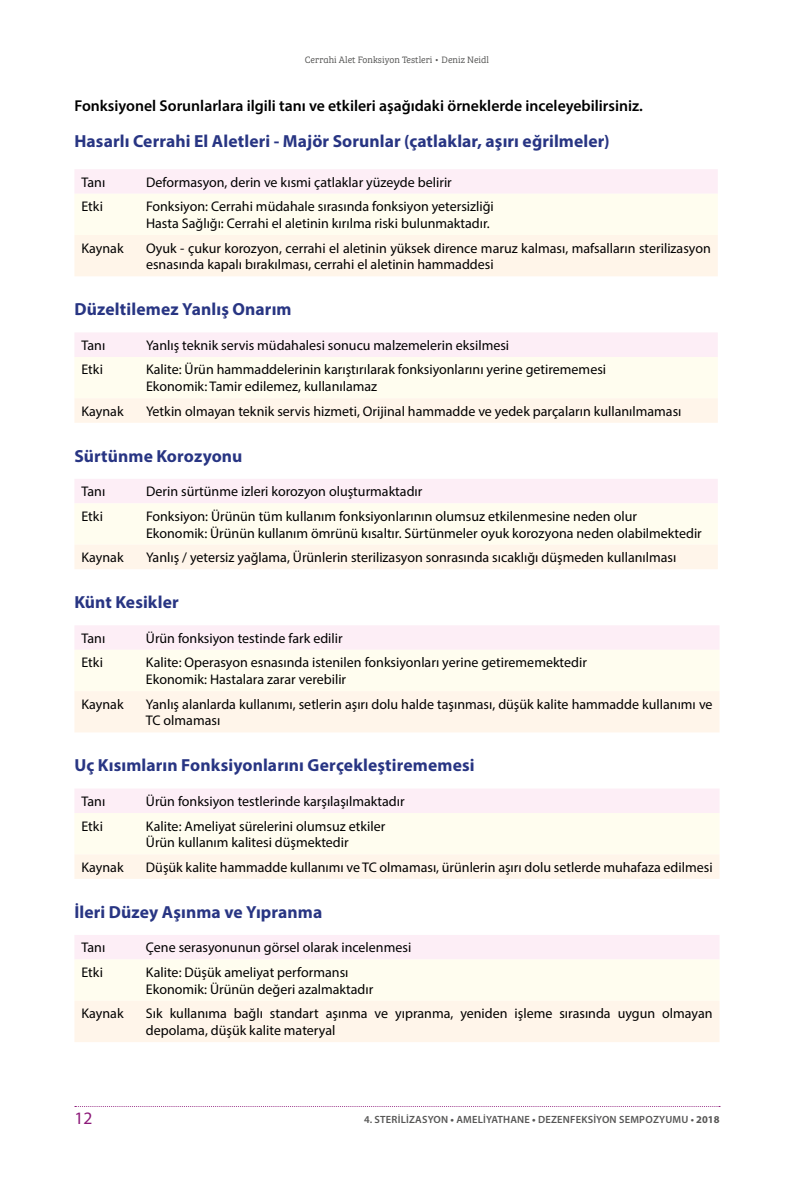
<style>
.page{position:relative;width:794px;height:1191px;background:#fff}
.page>*{position:absolute;margin:0;border:0;box-sizing:border-box;transform-origin:0 0}
.METİN{font:700 17.5px "Myriad Pro";letter-spacing:.005em;color:#283583}
.TABLO_BAŞLIK{font:700 17.5px "Myriad Pro";letter-spacing:.005em;color:#283583}
.TABLO_METİN{font:700 17.5px "Myriad Pro";letter-spacing:.005em;color:#283583}
.t1{font:17.5px "Myriad Pro";color:#8c1979}
.METİN-2{font:600 15.75px "Myriad Pro";color:#000}
.TABLO_METİN-2{font:14px/16.8px "Myriad Pro";color:#000}
.t2{font:600 10.5px "Myriad Pro";letter-spacing:.02em;color:#575756}
.üstbilgi-yazar_adı{font:9.62px "Bree Serif Lt";color:#575756}
.s1{font-weight:700}
</style>
<div class="page">
<svg style="left:75px;top:1106px;width:645px;height:1px"></svg>
<div style="left:74px;top:169px;width:644px;height:107px;background:#fff5ef"></div>
<div style="left:74px;top:333px;width:644px;height:90px;background:#fff5ef"></div>
<div style="left:74px;top:479px;width:644px;height:90px;background:#fff5ef"></div>
<div style="left:74px;top:625px;width:645px;height:107px;background:#fff5ef"></div>
<div style="left:74px;top:789px;width:645px;height:90px;background:#fff5ef"></div>
<div style="left:74px;top:935px;width:645px;height:107px;background:#fff5ef"></div>
<p class="üstbilgi-yazar_adı" style="left:305px;top:53px;width:186px">Cerrahi Alet Fonksiyon Testleri • Deniz Neidl</p>
<p class="METİN-2" style="left:74px;top:96px;width:570px">Fonksiyonel Sorunlarlara ilgili tanı ve etkileri aşağıdaki örneklerde inceleyebilirsiniz.</p>
<p class="METİN" style="left:74px;top:130px;width:537px">Hasarlı Cerrahi El Aletleri - Majör Sorunlar (çatlaklar, aşırı eğrilmeler)</p>
<p class="TABLO_METİN-2" style="left:81px;top:173px;width:25px">Tanı</p>
<p class="TABLO_METİN-2" style="left:146px;top:173px;width:307px">Deformasyon, derin ve kısmi çatlaklar yüzeyde belirir</p>
<p class="TABLO_METİN-2" style="left:81px;top:198px;width:23px">Etki</p>
<p class="TABLO_METİN-2" style="left:146px;top:198px;width:349px">Fonksiyon: Cerrahi müdahale sırasında fonksiyon yetersizliği</p>
<p class="TABLO_METİN-2" style="left:146px;top:215px;width:345px">Hasta Sağlığı: Cerrahi el aletinin kırılma riski bulunmaktadır.</p>
<p class="TABLO_METİN-2" style="left:81px;top:239px;width:44px">Kaynak</p>
<p class="TABLO_METİN-2" style="left:146px;top:239px;width:566px">Oyuk - çukur korozyon, cerrahi el aletinin yüksek dirence maruz kalması, mafsalların sterilizasyon esnasında kapalı bırakılması, cerrahi el aletinin hammaddesi</p>
<p class="TABLO_BAŞLIK" style="left:74px;top:298px;width:219px">Düzeltilemez Yanlış Onarım</p>
<p class="TABLO_METİN-2" style="left:81px;top:337px;width:25px">Tanı</p>
<p class="TABLO_METİN-2" style="left:146px;top:337px;width:364px">Yanlış teknik servis müdahalesi sonucu malzemelerin eksilmesi</p>
<p class="TABLO_METİN-2" style="left:81px;top:361px;width:23px">Etki</p>
<p class="TABLO_METİN-2" style="left:146px;top:361px;width:461px">Kalite: Ürün hammaddelerinin karıştırılarak fonksiyonlarını yerine getirememesi</p>
<p class="TABLO_METİN-2" style="left:146px;top:378px;width:233px">Ekonomik: Tamir edilemez, kullanılamaz</p>
<p class="TABLO_METİN-2" style="left:81px;top:402px;width:44px">Kaynak</p>
<p class="TABLO_METİN-2" style="left:146px;top:402px;width:537px">Yetkin olmayan teknik servis hizmeti, Orijinal hammadde ve yedek parçaların kullanılmaması</p>
<p class="TABLO_BAŞLIK" style="left:74px;top:444px;width:169px">Sürtünme Korozyonu</p>
<p class="TABLO_METİN-2" style="left:81px;top:483px;width:25px">Tanı</p>
<p class="TABLO_METİN-2" style="left:146px;top:483px;width:278px">Derin sürtünme izleri korozyon oluşturmaktadır</p>
<p class="TABLO_METİN-2" style="left:81px;top:507px;width:23px">Etki</p>
<p class="TABLO_METİN-2" style="left:146px;top:507px;width:492px">Fonksiyon: Ürünün tüm kullanım fonksiyonlarının olumsuz etkilenmesine neden olur</p>
<p class="TABLO_METİN-2" style="left:146px;top:524px;width:557px">Ekonomik: Ürünün kullanım ömrünü kısaltır. Sürtünmeler oyuk korozyona neden olabilmektedir</p>
<p class="TABLO_METİN-2" style="left:81px;top:549px;width:44px">Kaynak</p>
<p class="TABLO_METİN-2" style="left:146px;top:549px;width:532px">Yanlış / yetersiz yağlama, Ürünlerin sterilizasyon sonrasında sıcaklığı düşmeden kullanılması</p>
<p class="TABLO_BAŞLIK" style="left:74px;top:591px;width:106px">Künt Kesikler</p>
<p class="TABLO_METİN-2" style="left:81px;top:629px;width:25px">Tanı</p>
<p class="TABLO_METİN-2" style="left:146px;top:629px;width:198px">Ürün fonksiyon testinde fark edilir</p>
<p class="TABLO_METİN-2" style="left:81px;top:654px;width:23px">Etki</p>
<p class="TABLO_METİN-2" style="left:146px;top:654px;width:442px">Kalite: Operasyon esnasında istenilen fonksiyonları yerine getirememektedir</p>
<p class="TABLO_METİN-2" style="left:146px;top:671px;width:202px">Ekonomik: Hastalara zarar verebilir</p>
<p class="TABLO_METİN-2" style="left:81px;top:695px;width:44px">Kaynak</p>
<p class="TABLO_METİN-2" style="left:146px;top:695px;width:568px">Yanlış alanlarda kullanımı, setlerin aşırı dolu halde taşınması, düşük kalite hammadde kullanımı ve<br>TC olmaması</p>
<p class="METİN" style="left:74px;top:754px;width:402px">Uç Kısımların Fonksiyonlarını Gerçekleştirememesi</p>
<p class="TABLO_METİN-2" style="left:81px;top:792px;width:25px">Tanı</p>
<p class="TABLO_METİN-2" style="left:146px;top:792px;width:260px">Ürün fonksiyon testlerinde karşılaşılmaktadır</p>
<p class="TABLO_METİN-2" style="left:81px;top:817px;width:23px">Etki</p>
<p class="TABLO_METİN-2" style="left:146px;top:817px;width:241px">Kalite: Ameliyat sürelerini olumsuz etkiler</p>
<p class="TABLO_METİN-2" style="left:146px;top:834px;width:204px">Ürün kullanım kalitesi düşmektedir</p>
<p class="TABLO_METİN-2" style="left:81px;top:858px;width:44px">Kaynak</p>
<p class="TABLO_METİN-2" style="left:146px;top:858px;width:568px">Düşük kalite hammadde kullanımı ve TC olmaması, ürünlerin aşırı dolu setlerde muhafaza edilmesi</p>
<p class="TABLO_METİN" style="left:74px;top:900px;width:249px">İleri Düzey Aşınma ve Yıpranma</p>
<p class="TABLO_METİN-2" style="left:81px;top:939px;width:25px">Tanı</p>
<p class="TABLO_METİN-2" style="left:146px;top:939px;width:267px">Çene serasyonunun görsel olarak incelenmesi</p>
<p class="TABLO_METİN-2" style="left:81px;top:963px;width:23px">Etki</p>
<p class="TABLO_METİN-2" style="left:146px;top:963px;width:204px">Kalite: Düşük ameliyat performansı</p>
<p class="TABLO_METİN-2" style="left:146px;top:980px;width:229px">Ekonomik: Ürünün değeri azalmaktadır</p>
<p class="TABLO_METİN-2" style="left:81px;top:1005px;width:44px">Kaynak</p>
<p class="TABLO_METİN-2" style="left:146px;top:1005px;width:568px">Sık kullanıma bağlı standart aşınma ve yıpranma, yeniden işleme sırasında uygun olmayan depolama, düşük kalite materyal</p>
<p class="t1" style="left:74px;top:1107px;width:19px">12</p>
<p class="t2" style="left:364px;top:1112px;width:357px">4. STERILIZASYON <span class="s1">•</span> AMELIYATHANE <span class="s1">•</span> DEZENFEKSIYON SEMPOZYUMU • <span class="s1">2018</span></p>
</div>
